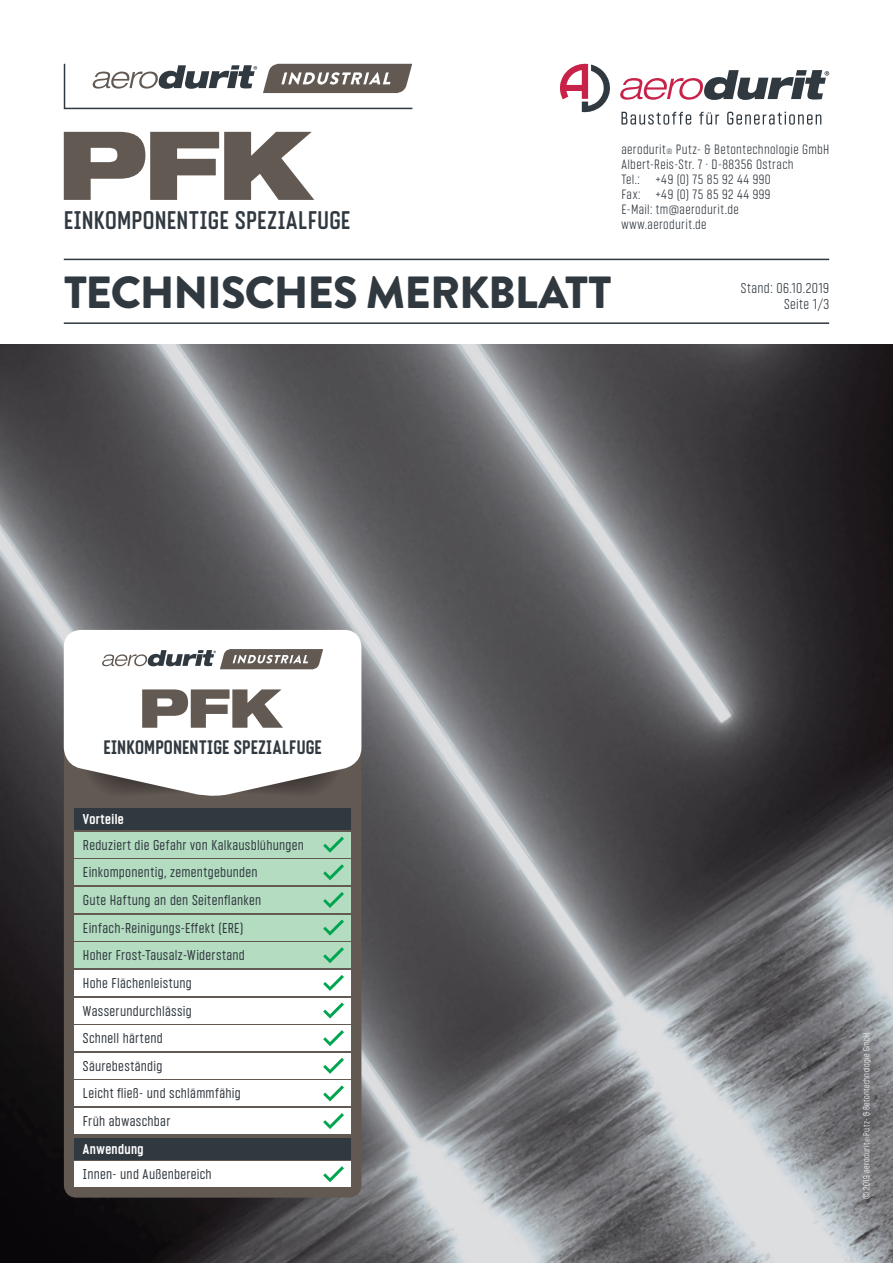
<style>
.page{position:relative;width:893px;height:1263px;background:#fff}
.page>*{position:absolute;margin:0;border:0;box-sizing:border-box;transform-origin:0 0}
.t1{font:900 45px "Brandon Grotesque";letter-spacing:-.025em;color:#313940}
.t2{font:600 25.5px "Vin Sans Pro";letter-spacing:.015em;color:#313940}
.t3{font:700 19.5px "Vin Sans Pro";letter-spacing:.015em;color:#313940}
.t4{font:14.25px/27.6px "Vin Sans Pro";letter-spacing:.02em;color:#313940}
.t5{font:300 14.25px/16.5px "Vin Sans Pro";letter-spacing:.03em;color:#313940;text-align:right}
.t6{font:700 14.25px "Vin Sans Pro";letter-spacing:.025em;color:#fff}
.t7{font:300 13.5px/15px "Vin Sans Pro";letter-spacing:.03em;color:#313940}
.t8{font:300 9px "Vin Sans Pro";letter-spacing:.03em;color:#fff}
.s1{font-size:7.5px}
.s2{font-size:6px}
</style>
<div class="page">
<img style="left:0;top:344px;width:893px;height:919px">
<svg style="left:620px;top:70px;width:209px;height:30px"></svg>
<svg style="left:560px;top:64px;width:50px;height:49px"></svg>
<svg style="left:621px;top:112px;width:70px;height:13px"></svg>
<svg style="left:699px;top:112px;width:20px;height:13px"></svg>
<svg style="left:727px;top:112px;width:94px;height:13px"></svg>
<svg style="left:64px;top:132px;width:250px;height:68px"></svg>
<svg style="left:63px;top:63px;width:350px;height:47px"></svg>
<hr style="left:64px;top:322px;width:765px;height:2px;background:#313940">
<hr style="left:64px;top:259px;width:765px;height:1px;background:#313940">
<div style="left:64px;top:702px;width:297px;height:495px;background:#625953;border-radius:13px"></div>
<svg style="left:64px;top:630px;width:297px;height:59px"></svg>
<div style="left:74px;top:808px;width:277px;height:22px;background:#313940"></div>
<div style="left:74px;top:1138px;width:277px;height:21px;background:#313940"></div>
<div style="left:74px;top:859px;width:277px;height:26px;background:#b3dcc0"></div>
<div style="left:74px;top:832px;width:277px;height:25px;background:#b3dcc0"></div>
<div style="left:74px;top:887px;width:277px;height:26px;background:#b3dcc0"></div>
<div style="left:74px;top:915px;width:277px;height:25px;background:#b3dcc0"></div>
<div style="left:74px;top:942px;width:277px;height:26px;background:#b3dcc0"></div>
<div style="left:74px;top:970px;width:277px;height:26px;background:#fff"></div>
<div style="left:74px;top:998px;width:277px;height:25px;background:#fff"></div>
<div style="left:74px;top:1025px;width:277px;height:26px;background:#fff"></div>
<div style="left:74px;top:1053px;width:277px;height:25px;background:#fff"></div>
<div style="left:74px;top:1081px;width:277px;height:25px;background:#fff"></div>
<div style="left:74px;top:1108px;width:277px;height:26px;background:#fff"></div>
<div style="left:74px;top:1161px;width:277px;height:26px;background:#fff"></div>
<svg style="left:102px;top:649px;width:221px;height:20px"></svg>
<svg style="left:64px;top:689px;width:297px;height:107px"></svg>
<svg style="left:323px;top:892px;width:21px;height:16px"></svg>
<svg style="left:323px;top:919px;width:21px;height:16px"></svg>
<svg style="left:323px;top:947px;width:21px;height:16px"></svg>
<svg style="left:323px;top:975px;width:21px;height:16px"></svg>
<svg style="left:323px;top:1002px;width:21px;height:16px"></svg>
<svg style="left:323px;top:1030px;width:21px;height:16px"></svg>
<svg style="left:323px;top:1058px;width:21px;height:16px"></svg>
<svg style="left:323px;top:1085px;width:21px;height:16px"></svg>
<svg style="left:323px;top:1113px;width:21px;height:16px"></svg>
<svg style="left:323px;top:1166px;width:21px;height:16px"></svg>
<svg style="left:323px;top:864px;width:21px;height:16px"></svg>
<svg style="left:323px;top:837px;width:21px;height:16px"></svg>
<p class="t7" style="left:621px;top:142px;width:209px">aerodurit<span class="s1">®</span> Putz- &amp; Betontechnologie GmbH<br>Albert-Reis-Str. 7 · D-88356 Ostrach<br>Tel.: +49 (0) 75 85 92 44 990<br>Fax: +49 (0) 75 85 92 44 999<br>E-Mail: tm@aerodurit.de</p>
<h2 class="t2" style="left:64px;top:206px;width:288px">EINKOMPONENTIGE SPEZIALFUGE</h2>
<p class="t7" style="left:621px;top:217px;width:87px">www.aerodurit.de</p>
<h1 class="t1" style="left:64px;top:260px;width:549px">TECHNISCHES MERKBLATT</h1>
<p class="t5" style="left:741px;top:280px;width:90px">Stand: 06.10.2019<br>Seite 1/3</p>
<h3 class="t3" style="left:103px;top:737px;width:220px">EINKOMPONENTIGE SPEZIALFUGE</h3>
<p class="t6" style="left:83px;top:811px;width:42px">Vorteile</p>
<p class="t4" style="left:83px;top:831px;width:222px">Reduziert die Gefahr von Kalkausblühungen</p>
<p class="t4" style="left:83px;top:858px;width:176px">Einkomponentig, zementgebunden</p>
<p class="t4" style="left:83px;top:886px;width:180px">Gute Haftung an den Seitenflanken<br>Einfach-Reinigungs-Effekt (ERE)<br>Hoher Frost-Tausalz-Widerstand<br>Hohe Flächenleistung<br>Wasserundurchlässig<br>Schnell härtend<br>Säurebeständig<br>Leicht fließ- und schlämmfähig<br>Früh abwaschbar</p>
<p class="t6" style="left:83px;top:1141px;width:62px">Anwendung</p>
<p class="t4" style="left:83px;top:1160px;width:130px">Innen- und Außenbereich</p>
<p class="t8" style="left:862px;top:1199px;width:168px;rotate:-90deg">© 2019 aerodurit<span class="s2">®</span> Putz- &amp; Betontechnologie GmbH</p>
</div>
